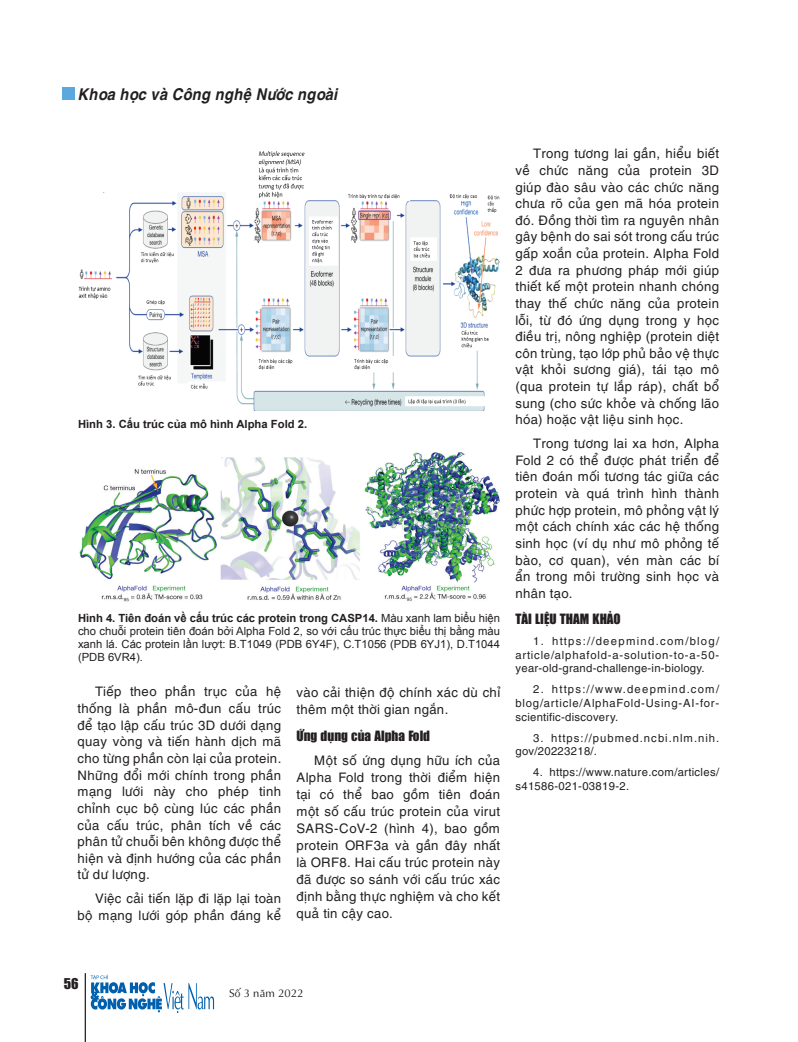
<style>
.page{position:relative;width:798px;height:1042px;background:#fff}
.page>*{position:absolute;margin:0;border:0;box-sizing:border-box;transform-origin:0 0}
.t1{font:italic 700 16.25px "UTM Helve";color:#231f20;scale:.9 1}
.t2{font:13.75px "UTM Impact";color:#231f20}
.t3{font:13.12px/16.6px "UTM Helve";color:#231f20;text-align:justify}
.t4{font:13.12px "UTM Impact";color:#231f20}
.t5{font:11.25px/13.8px "UTM Helve";letter-spacing:.005em;color:#231f20;text-align:justify}
.t6{font:11.25px/13.1px "Arial";color:#231f20;text-align:justify}
.t7{font:11.25px/13.8px "UTM Helve";letter-spacing:.065em;color:#231f20}
.t8{font:700 11.25px "Arial";color:#231f20}
.t9{font:11.25px "UTM Aptima";color:#231f20}
.s1{font-weight:700}
.s2{color:#fff}
</style>
<div class="page">
<hr style="left:85px;top:973px;width:1px;height:69px;background:#231f20">
<div style="left:62px;top:88px;width:12px;height:12px;background:#5ba8dc"></div>
<svg style="left:91px;top:974px;width:123px;height:39px"></svg>
<img style="left:78px;top:151px;width:421px;height:259px">
<img style="left:79px;top:452px;width:420px;height:150px">
<div style="left:77px;top:193px;width:10px;height:16px;background:#fff"></div>
<div style="left:77px;top:451px;width:10px;height:15px;background:#fff"></div>
<div style="left:211px;top:454px;width:10px;height:16px;background:#fff"></div>
<div style="left:361px;top:454px;width:10px;height:15px;background:#fff"></div>
<p class="t1" style="left:78px;top:80px;width:290px">Khoa học và Công nghệ Nước ngoài</p>
<p class="t8" style="left:78px;top:416px;width:230px">Hình 3. Cấu trúc của mô hình Alpha Fold 2.</p>
<p class="t6" style="left:78px;top:611px;width:423px"><span class="s1">Hình 4. Tiên đoán về cấu trúc các protein trong CASP14.</span> Màu xanh lam biểu hiện cho chuỗi protein tiên đoán bởi Alpha Fold 2, so với cấu trúc thực biểu thị bằng màu xanh lá. Các protein lần lượt: B.T1049 (PDB 6Y4F), C.T1056 (PDB 6YJ1), D.T1044 (PDB 6VR4).</p>
<p class="t3" style="left:77px;top:682px;width:205px;text-indent:18px">Tiếp theo phần trục của hệ thống là phần mô-đun cấu trúc để tạo lập cấu trúc 3D dưới dạng quay vòng và tiến hành dịch mã cho từng phần còn lại của protein.<br>Những đổi mới chính trong phần mạng lưới này cho phép tinh chỉnh cục bộ cùng lúc các phần của cấu trúc, phân tích về các phân tử chuỗi bên không được thể hiện và định hướng của các phần tử dư lượng.</p>
<p class="t3" style="left:77px;top:889px;width:205px;text-align:right">Việc cải tiến lặp đi lặp lại toàn bộ mạng lưới góp phần đáng kể</p>
<p class="t3" style="left:296px;top:682px;width:205px;line-height:17px">vào cải thiện độ chính xác dù chỉ thêm một thời gian ngắn.</p>
<p class="t4" style="left:296px;top:726px;width:135px">Ứng dụng của Alpha Fold</p>
<p class="t3" style="left:296px;top:751px;width:205px;line-height:17px;text-indent:18px">Một số ứng dụng hữu ích của Alpha Fold trong thời điểm hiện tại có thể bao gồm tiên đoán một số cấu trúc protein của virut SARS-CoV-2 (hình 4), bao gồm protein ORF3a và gần đây nhất là ORF8. Hai cấu trúc protein này đã được so sánh với cấu trúc xác định bằng thực nghiệm và cho kết quả tin cậy cao.</p>
<p class="t3" style="left:515px;top:144px;width:205px;text-indent:18px">Trong tương lai gần, hiểu biết về chức năng của protein 3D giúp đào sâu vào các chức năng chưa rõ của gen mã hóa protein đó. Đồng thời tìm ra nguyên nhân gây bệnh do sai sót trong cấu trúc gấp xoắn của protein. Alpha Fold 2 đưa ra phương pháp mới giúp thiết kế một protein nhanh chóng thay thế chức năng của protein lỗi, từ đó ứng dụng trong y học điều trị, nông nghiệp (protein diệt côn trùng, tạo lớp phủ bảo vệ thực vật khỏi sương giá), tái tạo mô (qua protein tự lắp ráp), chất bổ sung (cho sức khỏe và chống lão hóa) hoặc vật liệu sinh học.</p>
<p class="t3" style="left:515px;top:434px;width:205px;text-indent:18px">Trong tương lai xa hơn, Alpha Fold 2 có thể được phát triển để tiên đoán mối tương tác giữa các protein và quá trình hình thành phức hợp protein, mô phỏng vật lý một cách chính xác các hệ thống sinh học (ví dụ như mô phỏng tế bào, cơ quan), vén màn các bí ẩn trong môi trường sinh học và nhân tạo.</p>
<p class="t4" style="left:515px;top:609px;width:107px">TÀI LIỆU THAM KHẢO</p>
<p class="t5" style="left:515px;top:633px;width:205px;text-indent:18px">1.<span class="s2">v</span>https://deepmind.com/blog/ article/alphafold-a-solution-to-a-50- year-old-grand-challenge-in-biology.</p>
<p class="t5" style="left:515px;top:681px;width:205px;text-indent:18px">2.<span class="s2">v</span>https://www.deepmind.com/ blog/article/AlphaFold-Using-AI-for&shy;scientific-discovery.</p>
<p class="t7" style="left:515px;top:729px;width:205px;text-indent:18px">3.<span class="s2">v</span>https://pubmed.ncbi.nlm.nih. gov/20223218/.</p>
<p class="t5" style="left:515px;top:764px;width:205px;text-indent:18px">4.<span class="s2">v</span>https://www.nature.com/articles/ s41586-021-03819-2.</p>
<p class="t2" style="left:64px;top:974px;width:16px">56</p>
<p class="t9" style="left:229px;top:985px;width:76px">Số 3 năm 2022</p>
</div>
